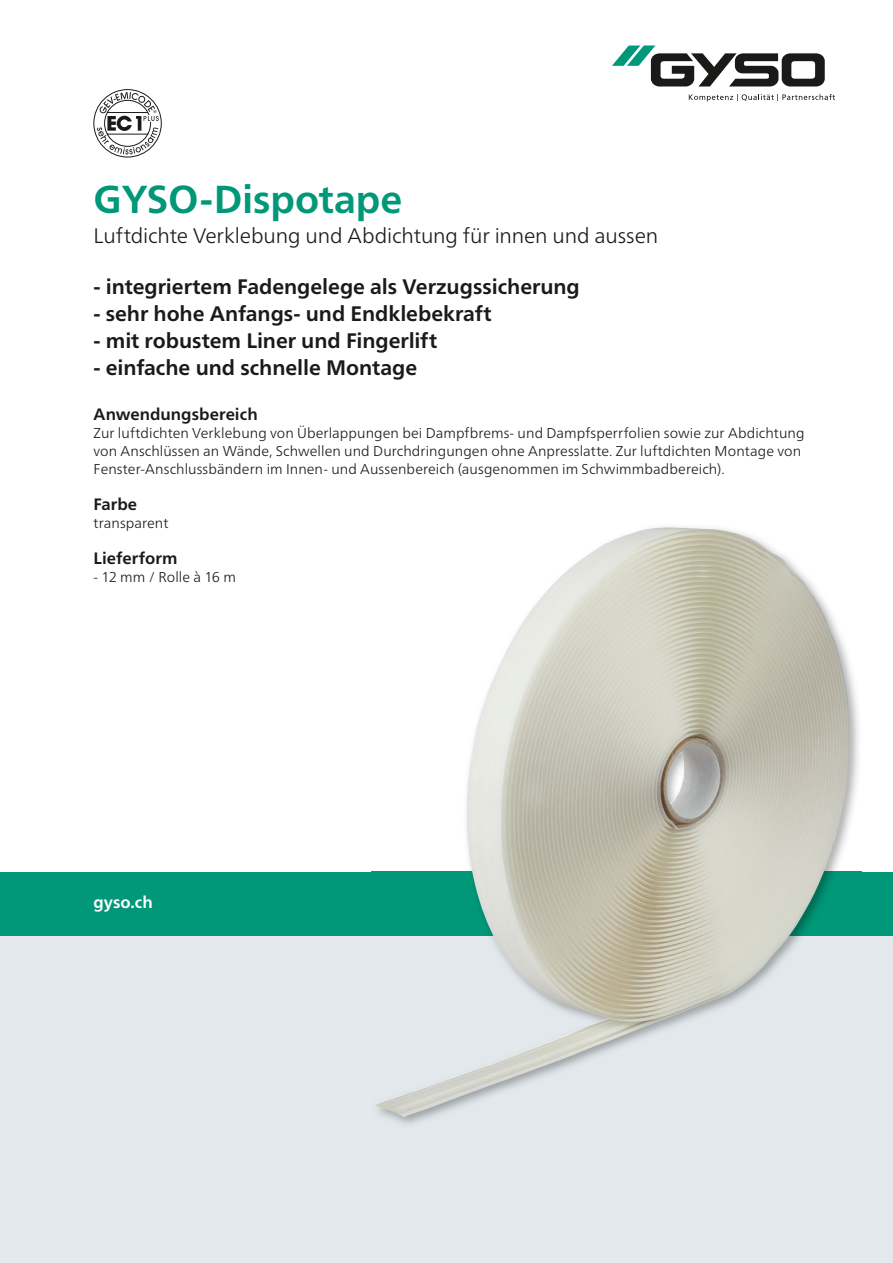
<style>
.page{position:relative;width:893px;height:1263px;background:#fff}
.page>*{position:absolute;margin:0;border:0;box-sizing:border-box;transform-origin:0 0}
.t1{font:700 39px "Frutiger Neue LT Pro";letter-spacing:-.005em;color:#009878}
.t2{font:700 21px "Frutiger Neue LT Pro";letter-spacing:-.005em;color:#1a1a18}
.t3{font:300 21px "Frutiger Neue LT Pro";letter-spacing:-.01em;color:#1a1a18}
.t4{font:700 16.5px "Frutiger Neue LT Pro";letter-spacing:.005em;color:#1a1a18}
.t5{font:700 16.5px "Frutiger Neue LT Pro";color:#fff}
.t6{font:300 14.25px/18px "Frutiger Neue LT Pro";letter-spacing:.005em;color:#1a1a18}
</style>
<div class="page">
<div style="left:0;top:933px;width:893px;height:330px;background:#e3e9ec"></div>
<div style="left:0;top:872px;width:893px;height:63px;background:#009878"></div>
<img style="left:374px;top:527px;width:476px;height:590px">
<svg style="left:689px;top:94px;width:146px;height:8px"></svg>
<svg style="left:612px;top:45px;width:213px;height:42px"></svg>
<svg style="left:94px;top:89px;width:68px;height:68px"></svg>
<h1 class="t1" style="left:94px;top:176px;width:310px">GYSO-Dispotape</h1>
<h2 class="t3" style="left:94px;top:223px;width:566px">Luftdichte Verklebung und Abdichtung für innen und aussen</h2>
<h2 class="t2" style="left:94px;top:274px;width:488px">- integriertem Fadengelege als Verzugssicherung</h2>
<h2 class="t2" style="left:94px;top:301px;width:400px">- sehr hohe Anfangs- und Endklebekraft</h2>
<h2 class="t2" style="left:94px;top:328px;width:345px">- mit robustem Liner und Fingerlift</h2>
<h2 class="t2" style="left:94px;top:355px;width:325px">- einfache und schnelle Montage</h2>
<p class="t4" style="left:94px;top:404px;width:166px">Anwendungsbereich</p>
<p class="t6" style="left:94px;top:424px;width:713px">Zur luftdichten Verklebung von Überlappungen bei Dampfbrems- und Dampfsperrfolien sowie zur Abdichtung von Anschlüssen an Wände, Schwellen und Durchdringungen ohne Anpresslatte. Zur luftdichten Montage von<br>Fenster-Anschlussbändern im Innen- und Aussenbereich (ausgenommen im Schwimmbadbereich).</p>
<p class="t4" style="left:94px;top:494px;width:45px">Farbe</p>
<p class="t6" style="left:94px;top:514px;width:76px">transparent</p>
<p class="t4" style="left:94px;top:548px;width:86px">Lieferform</p>
<p class="t6" style="left:94px;top:568px;width:144px">- 12 mm / Rolle à 16 m</p>
<p class="t5" style="left:94px;top:892px;width:61px">gyso.ch</p>
</div>
